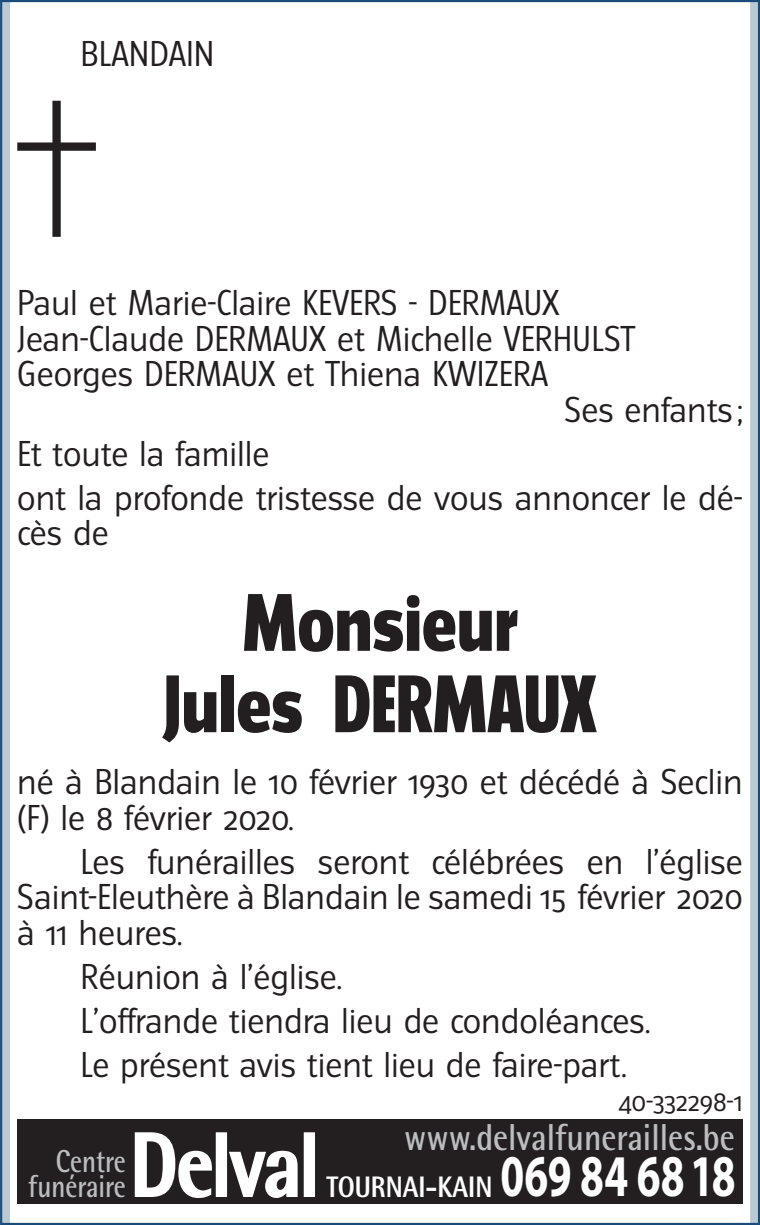
<style>
.page{position:relative;width:760px;height:1225px;background:#fff}
.page>*{position:absolute;margin:0;border:0;box-sizing:border-box;transform-origin:0 0}
.t1{font:800 91.2px "Rotis Semi Sans";letter-spacing:-.03em;color:#fff;scale:.86 1}
.t2{font:800 72.8px/81.2px "Turmino";color:#231f20;text-align:center}
.t3{font:700 59.2px "Myriad";letter-spacing:.005em;color:#fff;scale:.72 1}
.t4{font:700 37.6px "Rotis Semi Sans";color:#bcbdc0;scale:.86 1}
.t5{font:32px/44px "Turmino";color:#231f20}
.t6{font:700 31.6px/24.8px "Rotis Semi Sans";color:#bcbdc0;text-align:right;scale:.82 1}
.t7{font:800 29.6px "Rotis Semi Sans";color:#fff;scale:.86 1}
.t8{font:25.6px "Turmino";letter-spacing:-.015em;color:#231f20}
</style>
<div class="page">
<svg style="left:0;top:0;width:10px;height:1225px;background:#97aec0"></svg>
<div style="left:750px;top:0;width:10px;height:1225px;background:#bacad5"></div>
<svg style="left:17px;top:101px;width:79px;height:136px"></svg>
<div style="left:17px;top:1119px;width:726px;height:84px;background:#231f20"></div>
<svg style="left:134px;top:1132px;width:78px;height:66px"></svg>
<div style="left:216px;top:1132px;width:11px;height:65px;border:2px solid #fff"></div>
<svg style="left:229px;top:1150px;width:69px;height:48px"></svg>
<div style="left:304px;top:1132px;width:11px;height:65px;border:2px solid #fff"></div>
<p class="t5" style="left:81px;top:32px;width:135px">BLANDAIN</p>
<p class="t5" style="left:17px;top:281px;width:544px">Paul et Marie-Claire KEVERS - DERMAUX</p>
<p class="t5" style="left:17px;top:316px;width:619px">Jean-Claude DERMAUX et Michelle VERHULST</p>
<p class="t5" style="left:17px;top:352px;width:532px">Georges DERMAUX et Thiena KWIZERA</p>
<p class="t5" style="left:564px;top:387px;width:180px">Ses enfants ;</p>
<p class="t5" style="left:17px;top:432px;width:727px">Et toute la famille<br>ont la profonde tristesse de vous annoncer le dé-</p>
<p class="t5" style="left:17px;top:511px;width:93px">cès de</p>
<h2 class="t2" style="left:164px;top:582px;width:434px">Monsieur<br>Jules DERMAUX</h2>
<p class="t5" style="left:17px;top:764px;width:727px;line-height:35.6px">né à Blandain le 10 février 1930 et décédé à Seclin (F) le 8 février 2020.</p>
<p class="t5" style="left:17px;top:843px;width:727px;line-height:35.6px;text-align:justify;text-indent:63px">Les funérailles seront célébrées en l’église Saint-Eleuthère à Blandain le samedi 15 février 2020 à 11 heures.</p>
<p class="t5" style="left:81px;top:954px;width:571px">Réunion à l’église.<br>L’offrande tiendra lieu de condoléances.<br>Le présent avis tient lieu de faire-part.</p>
<p class="t8" style="left:618px;top:1085px;width:126px">40‑332298‑1</p>
<h1 class="t1" style="left:130px;top:1107px;width:222px">Delval</h1>
<p class="t4" style="left:404px;top:1114px;width:386px">www.delvalfunerailles.be</p>
<p class="t7" style="left:326px;top:1167px;width:194px">TOURNAI-KAIN</p>
<p class="t6" style="left:28px;top:1148px;width:121px">Centre funéraire</p>
<h3 class="t3" style="left:500px;top:1146px;width:328px">069 84 6818</h3>
</div>
